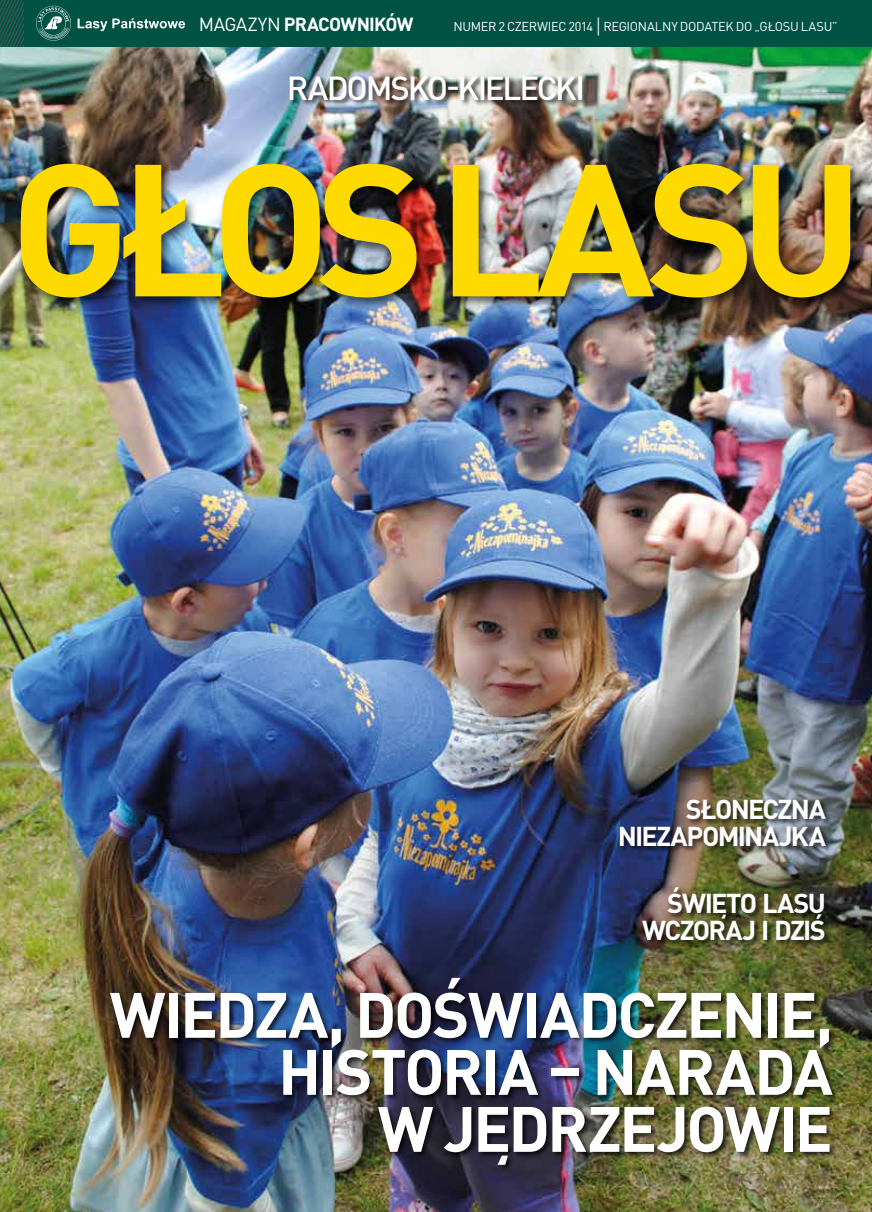
<style>
.page{position:relative;width:872px;height:1212px;background:#fff}
.page>*{position:absolute;margin:0;border:0;box-sizing:border-box;transform-origin:0 0}
.t1{font:700 63px/57px "DIN Pro";letter-spacing:-.04em;color:#fff;text-align:right}
.t2{font:500 33px "DIN Pro";letter-spacing:-.065em;color:#fff}
.t3{font:700 27px/27px "DIN Pro";letter-spacing:-.06em;color:#fff;text-align:right}
.t4{font:700 18.75px "DIN Pro";letter-spacing:-.04em;color:#fff}
.t5{font:12.75px "DIN Pro";letter-spacing:-.025em;color:#fff}
.s1{font-weight:400}
.s2{font-weight:300;font-size:21px}
</style>
<div class="page">
<img style="left:0;top:47px;width:872px;height:1165px">
<div style="left:0;top:0;width:872px;height:47px;background:#005243"></div>
<svg style="left:36px;top:6px;width:35px;height:35px"></svg>
<svg style="left:78px;top:18px;width:107px;height:13px"></svg>
<svg style="left:0;top:0;width:23px;height:47px"></svg>
<div style="left:16px;top:159px;width:847px;height:152px;background:#000;opacity:.65"></div>
<img style="left:21px;top:164px;width:829px;height:133px">
<div style="left:288px;top:74px;width:301px;height:33px;background:#000;opacity:.8"></div>
<div style="left:618px;top:798px;width:215px;height:55px;background:#000;opacity:.75"></div>
<div style="left:641px;top:886px;width:190px;height:61px;background:#000;opacity:.75"></div>
<div style="left:109px;top:976px;width:730px;height:196px;background:#000;opacity:.75"></div>
<h3 class="t4" style="left:199px;top:9px;width:216px"><span class="s1">MAGAZYN</span> PRACOWNIKÓW</h3>
<p class="t5" style="left:453px;top:16px;width:386px">NUMER 2 CZERWIEC 2014 <span class="s2">|</span> REGIONALNY DODATEK DO „GŁOSU LASU”</p>
<h2 class="t2" style="left:287px;top:61px;width:300px">RADOMSKO-KIELECKI</h2>
<h3 class="t3" style="left:618px;top:793px;width:210px">SŁONECZNA<br>NIEZAPOMINAJKA</h3>
<h3 class="t3" style="left:642px;top:887px;width:185px">ŚWIĘTO LASU<br>WCZORAJ I DZIŚ</h3>
<h1 class="t1" style="left:110px;top:979px;width:725px">WIEDZA, DOŚWIADCZENIE,<br>HISTORIA – NARADA<br>W JĘDRZEJOWIE</h1>
</div>
